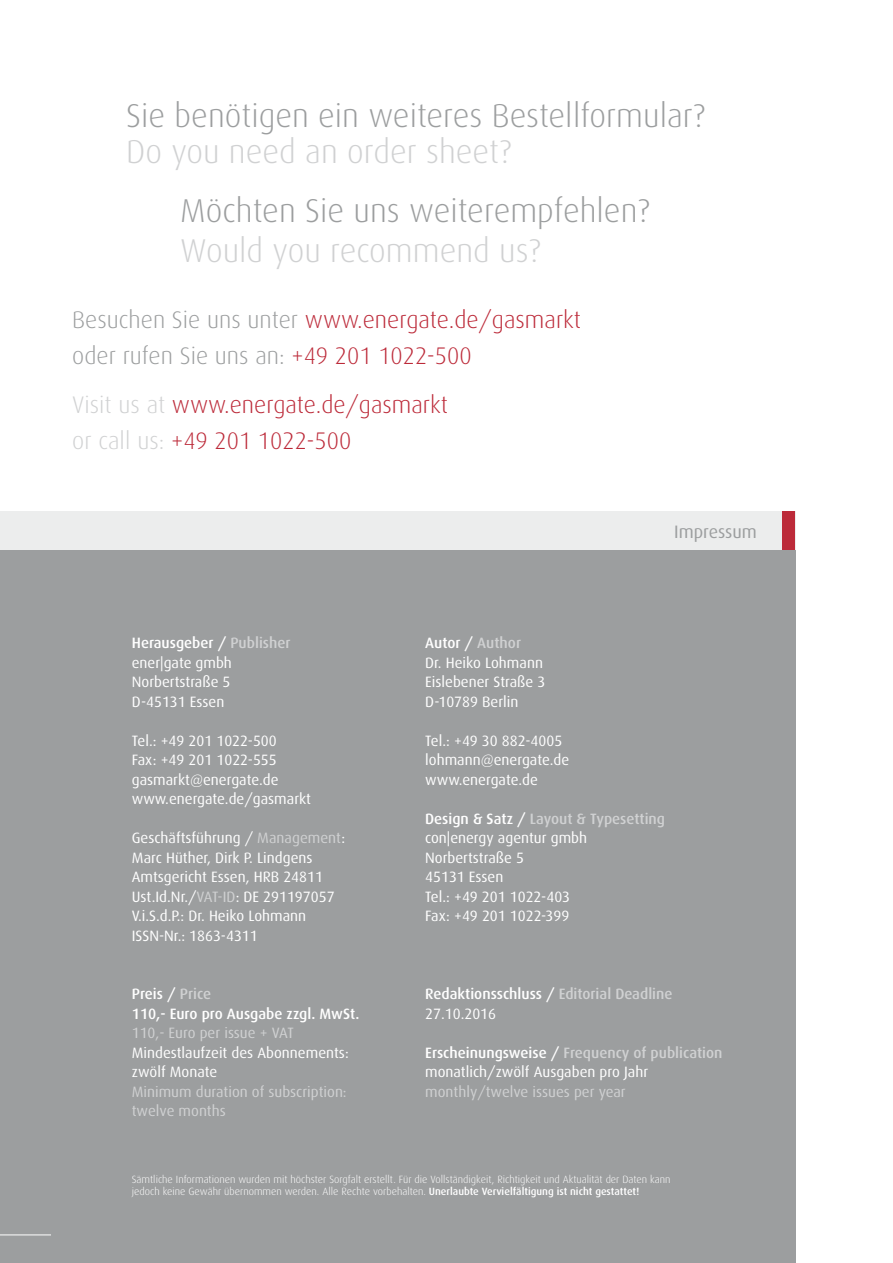
<style>
.page{position:relative;width:893px;height:1263px;background:#fff}
.page>*{position:absolute;margin:0;border:0;box-sizing:border-box;transform-origin:0 0}
.t1{font:300 33px "Dax";color:#9c9e9f}
.t2{font:300 33px "Dax";color:#d0d1d2}
.t3{font:300 24px/36px "Dax";color:#bc2a39}
.t4{font:18px "Dax";color:#9c9e9f}
.t5{font:15px/19.5px "Dax";color:#fff}
.t6{font:15px/19.5px "Dax";color:#d0d1d2}
.t7{font:500 15px/19.5px "Dax";color:#fff}
.t8{font:300 10.5px/12.6px "Dax";color:#fff}
.s1{color:#9c9e9f}
.s2{color:#d0d1d2}
.s3{font-weight:500}
.s4{font-weight:500;color:#d0d1d2}
.s5{font-weight:400}
</style>
<div class="page">
<div style="left:0;top:512px;width:795px;height:751px;background:#9c9e9f"></div>
<div style="left:0;top:512px;width:795px;height:38px;background:#eceded"></div>
<div style="left:782px;top:512px;width:13px;height:38px;background:#bc2a39"></div>
<hr style="left:0;top:1234px;width:51px;height:1px;background:#fff">
<h1 class="t1" style="left:126px;top:97px;width:580px">Sie benötigen ein weiteres Bestellformular?</h1>
<h1 class="t2" style="left:126px;top:133px;width:386px">Do you need an order sheet?</h1>
<h1 class="t1" style="left:180px;top:191px;width:471px">Möchten Sie uns weiterempfehlen?</h1>
<h1 class="t2" style="left:180px;top:232px;width:362px">Would you recommend us?</h1>
<h2 class="t3" style="left:72px;top:302px;width:510px"><span class="s1">Besuchen Sie uns unter</span> www.energate.de/gasmarkt <span class="s1">oder rufen Sie uns an:</span> +49 201 1022-500</h2>
<h2 class="t3" style="left:72px;top:387px;width:377px"><span class="s2">Visit us at</span> www.energate.de/gasmarkt <span class="s2">or call us:</span> +49 201 1022-500</h2>
<p class="t5" style="left:132px;top:633px;width:160px"><span class="s3">Herausgeber /</span> <span class="s4">Publisher </span>ener|gate gmbh<br>Norbertstraße 5<br>D-45131 Essen</p>
<p class="t5" style="left:132px;top:731px;width:181px">Tel.: +49 201 1022-500<br>Fax: +49 201 1022-555 gasmarkt@energate.de www.energate.de/gasmarkt</p>
<p class="t5" style="left:132px;top:828px;width:215px">Geschäftsführung / <span class="s2">Management</span>:<br>Marc Hüther, Dirk P. Lindgens<br>Amtsgericht Essen, HRB 24811<br>Ust.Id.Nr./<span class="s2">VAT-ID</span>: DE 291197057<br>V.i.S.d.P.: Dr. Heiko Lohmann<br>ISSN-Nr.: 1863-4311</p>
<p class="t7" style="left:132px;top:984px;width:229px">Preis / <span class="s2">Price<br></span>110,- Euro pro Ausgabe zzgl. MwSt.</p>
<p class="t6" style="left:132px;top:1023px;width:163px">110,- Euro per issue + VAT</p>
<p class="t5" style="left:132px;top:1043px;width:218px">Mindestlaufzeit des Abonnements: zwölf Monate</p>
<p class="t6" style="left:132px;top:1082px;width:216px">Minimum duration of subscription: twelve months</p>
<p class="t4" style="left:674px;top:521px;width:84px">Impressum</p>
<p class="t5" style="left:425px;top:633px;width:122px"><span class="s3">Autor /</span> <span class="s4">Author<br></span>Dr. Heiko Lohmann<br>Eislebener Straße 3<br>D-10789 Berlin</p>
<p class="t5" style="left:425px;top:731px;width:145px">Tel.: +49 30 882-4005 lohmann@energate.de www.energate.de</p>
<p class="t5" style="left:425px;top:809px;width:241px"><span class="s3">Design &amp; Satz /</span> <span class="s4">Layout &amp; Typesetting </span>con|energy agentur gmbh<br>Norbertstraße 5<br>45131 Essen<br>Tel.: +49 201 1022-403<br>Fax: +49 201 1022-399</p>
<p class="t7" style="left:425px;top:984px;width:249px">Redaktionsschluss / <span class="s2">Editorial Deadline<br></span><span class="s5">27.10.2016</span></p>
<p class="t5" style="left:425px;top:1043px;width:299px"><span class="s3">Erscheinungsweise /</span> <span class="s4">Frequency of publication </span>monatlich/zwölf Ausgaben pro Jahr</p>
<p class="t6" style="left:425px;top:1082px;width:202px">monthly/twelve issues per year</p>
<p class="t8" style="left:132px;top:1173px;width:540px">Sämtliche Informationen wurden mit höchster Sorgfalt erstellt. Für die Vollständigkeit, Richtigkeit und Aktualität der Daten kann jedoch keine Gewähr übernommen werden. Alle Rechte vorbehalten. <span class="s3">Unerlaubte Vervielfältigung ist nicht gestattet!</span></p>
</div>
